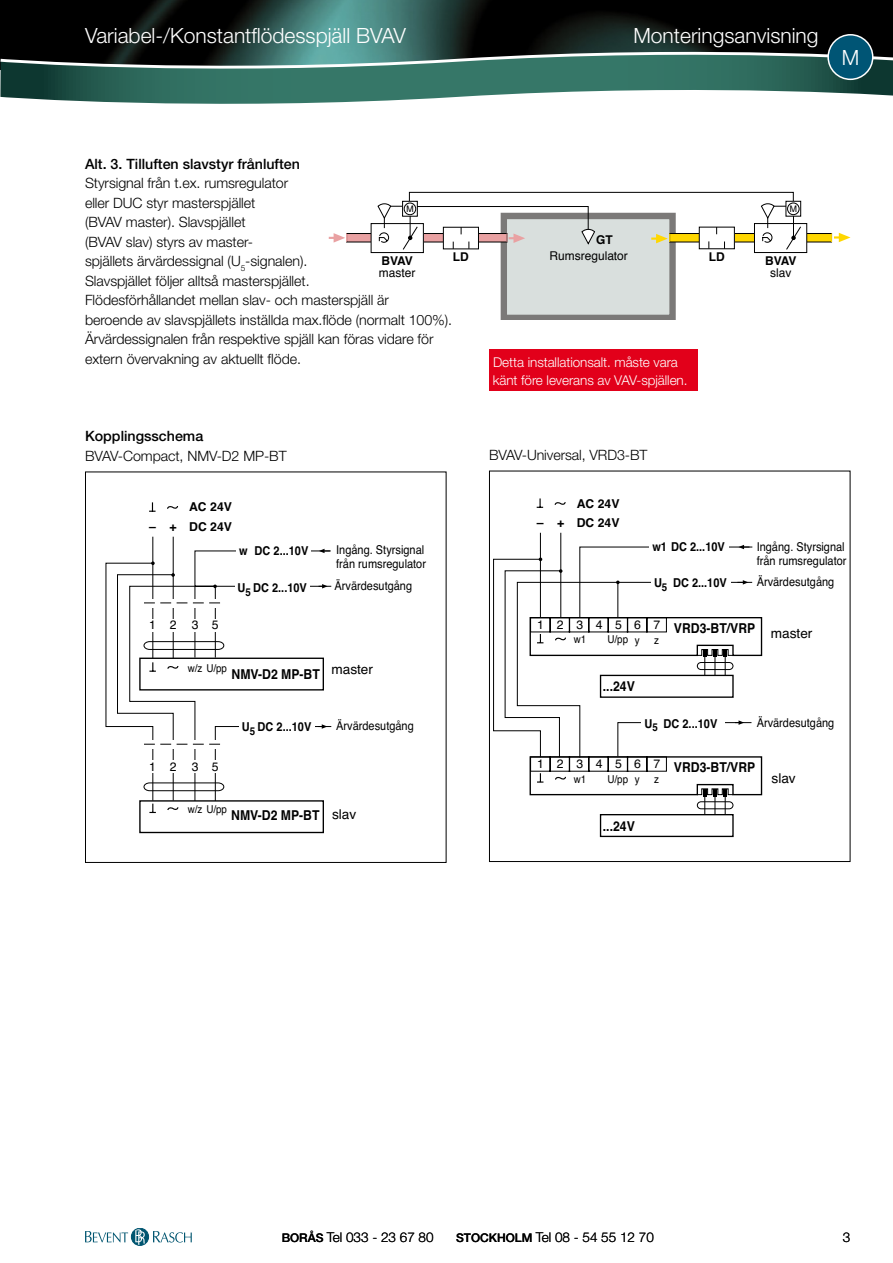
<style>
.page{position:relative;width:893px;height:1263px;background:#fff}
.page>*{position:absolute;margin:0;border:0;box-sizing:border-box;transform-origin:0 0}
.t1{font:300 21px "Helvetica Neue";color:#fff}
.t2{font:300 14.25px/19.5px "Helvetica Neue";letter-spacing:-.005em;color:#000}
.t3{font:500 14.25px "Helvetica Neue";color:#000}
.t4{font:700 13.65px "Helvetica";color:#000;scale:.9 1}
.t5{font:13.65px "Helvetica";color:#000}
.t6{font:300 13.5px/18px "Helvetica Neue";letter-spacing:-.005em;color:#fff}
.t7{font:300 13.5px "Helvetica Neue";color:#000}
.t8{font:12.3px/13.6px "Helvetica";color:#000;scale:.9 1}
.t9{font:700 12.3px "Helvetica";color:#000;scale:.9 1}
.t10{font:700 12.3px "Helvetica";color:#000}
.t11{font:12.3px "Helvetica";color:#000}
.t12{font:12.3px "Helvetica";letter-spacing:1.025em;color:#000}
.t13{font:12.15px "Helvetica";color:#000}
.t14{font:700 12.15px "Helvetica";color:#000}
.t15{font:500 12px "Helvetica Neue";color:#000}
.t16{font:10.8px "Helvetica";letter-spacing:-.005em;color:#000;scale:.9 1}
</style>
<div class="page">
<img style="left:0;top:0;width:893px;height:45px">
<svg style="left:1px;top:79px;width:892px;height:25px"></svg>
<svg style="left:0;top:45px;width:893px;height:34px;background:#386058"></svg>
<div style="left:828px;top:35px;width:45px;height:44px;background:#005575;border-radius:50%"></div>
<div style="left:827px;top:34px;width:46px;height:46px;border:2px solid #fff;border-radius:50%"></div>
<svg style="left:85px;top:1231px;width:43px;height:11px"></svg>
<svg style="left:153px;top:1231px;width:39px;height:11px"></svg>
<div style="left:131px;top:1228px;width:18px;height:17px;background:#005570;border-radius:50%"></div>
<svg style="left:135px;top:1230px;width:10px;height:15px"></svg>
<div style="left:131px;top:1228px;width:18px;height:17px;border:1px solid #005570;border-radius:50%"></div>
<div style="left:489px;top:350px;width:208px;height:41px;background:#e2001a"></div>
<div style="left:347px;top:233px;width:160px;height:9px;background:#e9a1a2"></div>
<div style="left:346px;top:233px;width:161px;height:9px;border:1px solid #000"></div>
<div style="left:670px;top:233px;width:161px;height:9px;background:#ffd700"></div>
<div style="left:669px;top:233px;width:163px;height:9px;border:1px solid #000"></div>
<div style="left:371px;top:224px;width:52px;height:29px;background:#fff"></div>
<div style="left:371px;top:223px;width:53px;height:30px;border:1px solid #000"></div>
<div style="left:754px;top:224px;width:53px;height:29px;background:#fff"></div>
<div style="left:754px;top:223px;width:53px;height:30px;border:1px solid #000"></div>
<svg style="left:329px;top:233px;width:18px;height:10px"></svg>
<svg style="left:831px;top:233px;width:19px;height:9px"></svg>
<div style="left:139px;top:800px;width:185px;height:33px;border:1px solid #000"></div>
<svg style="left:106px;top:563px;width:226px;height:238px"></svg>
<div style="left:147px;top:740px;width:73px;height:9px;background:#fff"></div>
<svg style="left:144px;top:744px;width:77px;height:1px"></svg>
<svg style="left:144px;top:782px;width:80px;height:9px"></svg>
<div style="left:149px;top:760px;width:69px;height:13px;background:#fff"></div>
<svg style="left:149px;top:803px;width:30px;height:11px"></svg>
<svg style="left:149px;top:502px;width:29px;height:10px"></svg>
<div style="left:239px;top:720px;width:76px;height:11px;background:#fff"></div>
<svg style="left:318px;top:724px;width:9px;height:5px"></svg>
<svg style="left:144px;top:536px;width:188px;height:136px"></svg>
<div style="left:85px;top:472px;width:361px;height:391px;border:1px solid #000"></div>
<svg style="left:493px;top:559px;width:259px;height:196px"></svg>
<svg style="left:536px;top:498px;width:30px;height:10px"></svg>
<div style="left:641px;top:716px;width:84px;height:13px;background:#fff"></div>
<svg style="left:735px;top:720px;width:9px;height:5px"></svg>
<div style="left:600px;top:675px;width:134px;height:23px;border:1px solid #000"></div>
<div style="left:600px;top:814px;width:134px;height:23px;border:1px solid #000"></div>
<svg style="left:529px;top:755px;width:234px;height:60px"></svg>
<svg style="left:529px;top:532px;width:234px;height:143px"></svg>
<div style="left:489px;top:471px;width:361px;height:391px;border:1px solid #000"></div>
<svg style="left:377px;top:192px;width:425px;height:127px"></svg>
<h1 class="t1" style="left:85px;top:22px;width:323px">Variabel-/Konstantflödesspjäll BVAV</h1>
<h1 class="t1" style="left:633px;top:22px;width:187px">Monteringsanvisning</h1>
<h1 class="t1" style="left:842px;top:45px;width:19px">M</h1>
<p class="t3" style="left:85px;top:155px;width:216px">Alt. 3. Tilluften slavstyr frånluften</p>
<p class="t2" style="left:85px;top:173px;width:369px">Styrsignal från t.ex. rumsregulator<br>eller DUC styr masterspjället<br>(BVAV master). Slavspjället<br>(BVAV slav) styrs av master-<br>spjällets ärvärdessignal (U<sub>5</sub>-signalen).<br>Slavspjället följer alltså masterspjället.<br>Flödesförhållandet mellan slav- och masterspjäll är<br>beroende av slavspjällets inställda max.flöde (normalt 100%).<br>Ärvärdessignalen från respektive spjäll kan föras vidare för extern övervakning av aktuellt flöde.</p>
<p class="t14" style="left:453px;top:247px;width:17px">LD</p>
<p class="t14" style="left:381px;top:251px;width:33px">BVAV</p>
<p class="t13" style="left:379px;top:264px;width:38px">master</p>
<p class="t14" style="left:596px;top:230px;width:18px">GT</p>
<p class="t13" style="left:550px;top:246px;width:80px">Rumsregulator</p>
<p class="t14" style="left:709px;top:246px;width:17px">LD</p>
<p class="t6" style="left:493px;top:353px;width:196px">Detta installationsalt. måste vara känt före leverans av VAV-spjällen.</p>
<p class="t3" style="left:85px;top:428px;width:120px">Kopplingsschema</p>
<p class="t2" style="left:85px;top:446px;width:203px">BVAV-Compact, NMV-D2 MP-BT</p>
<p class="t2" style="left:489px;top:445px;width:160px">BVAV-Universal, VRD3-BT</p>
<p class="t10" style="left:189px;top:497px;width:44px">AC 24V</p>
<p class="t10" style="left:149px;top:517px;width:84px">– + DC 24V</p>
<p class="t10" style="left:577px;top:493px;width:44px">AC 24V</p>
<p class="t10" style="left:537px;top:513px;width:84px">– + DC 24V</p>
<p class="t14" style="left:765px;top:251px;width:33px">BVAV</p>
<p class="t13" style="left:770px;top:263px;width:23px">slav</p>
<p class="t9" style="left:239px;top:541px;width:79px">w DC 2...10V</p>
<p class="t8" style="left:336px;top:543px;width:101px">Ingång. Styrsignal från rumsregulator</p>
<p class="t9" style="left:238px;top:578px;width:79px">U<sub>5</sub> DC 2...10V</p>
<p class="t8" style="left:334px;top:579px;width:88px">Ärvärdesutgång</p>
<p class="t11" style="left:149px;top:615px;width:71px">12 35</p>
<p class="t16" style="left:188px;top:660px;width:45px">w/z U/pp</p>
<p class="t4" style="left:232px;top:663px;width:100px">NMV-D2 MP-BT</p>
<p class="t5" style="left:331px;top:659px;width:43px">master</p>
<p class="t9" style="left:242px;top:717px;width:79px">U<sub>5</sub> DC 2...10V</p>
<p class="t11" style="left:149px;top:757px;width:71px">12 35</p>
<p class="t16" style="left:188px;top:801px;width:45px">w/z U/pp</p>
<p class="t4" style="left:231px;top:804px;width:100px">NMV-D2 MP-BT</p>
<p class="t8" style="left:336px;top:719px;width:88px">Ärvärdesutgång</p>
<p class="t5" style="left:332px;top:804px;width:26px">slav</p>
<p class="t9" style="left:652px;top:537px;width:82px">w1 DC 2...10V</p>
<p class="t8" style="left:757px;top:540px;width:101px">Ingång. Styrsignal från rumsregulator</p>
<p class="t9" style="left:654px;top:573px;width:82px">U<sub>5</sub> DC 2...10V</p>
<p class="t8" style="left:757px;top:575px;width:88px">Ärvärdesutgång</p>
<p class="t5" style="left:771px;top:623px;width:43px">master</p>
<p class="t12" style="left:537px;top:615px;width:125px">1234567</p>
<p class="t16" style="left:635px;top:631px;width:7px">y</p>
<p class="t16" style="left:654px;top:631px;width:7px">z</p>
<p class="t4" style="left:603px;top:675px;width:37px">...24V</p>
<p class="t4" style="left:674px;top:617px;width:92px">VRD3-BT/VRP</p>
<p class="t16" style="left:574px;top:631px;width:15px">w1</p>
<p class="t16" style="left:608px;top:631px;width:24px">U/pp</p>
<p class="t9" style="left:644px;top:713px;width:82px">U<sub>5</sub> DC 2...10V</p>
<p class="t8" style="left:757px;top:716px;width:88px">Ärvärdesutgång</p>
<p class="t4" style="left:537px;top:756px;width:244px"><sup>1</sup> <sup>2</sup> <sup>3</sup> <sup>4</sup> <sup>5</sup> <sup>6</sup> <sup>7</sup> VRD3-BT/VRP</p>
<p class="t16" style="left:635px;top:771px;width:7px">y</p>
<p class="t16" style="left:654px;top:771px;width:7px">z</p>
<p class="t4" style="left:603px;top:815px;width:37px">...24V</p>
<p class="t16" style="left:574px;top:770px;width:15px">w1</p>
<p class="t16" style="left:608px;top:770px;width:24px">U/pp</p>
<p class="t5" style="left:772px;top:768px;width:26px">slav</p>
<p class="t15" style="left:282px;top:1230px;width:43px">BORÅS</p>
<p class="t7" style="left:327px;top:1229px;width:108px">Tel 033 - 23 67 80</p>
<p class="t15" style="left:456px;top:1230px;width:78px">STOCKHOLM</p>
<p class="t7" style="left:536px;top:1229px;width:120px">Tel 08 - 54 55 12 70</p>
<p class="t7" style="left:843px;top:1229px;width:9px">3</p>
</div>
